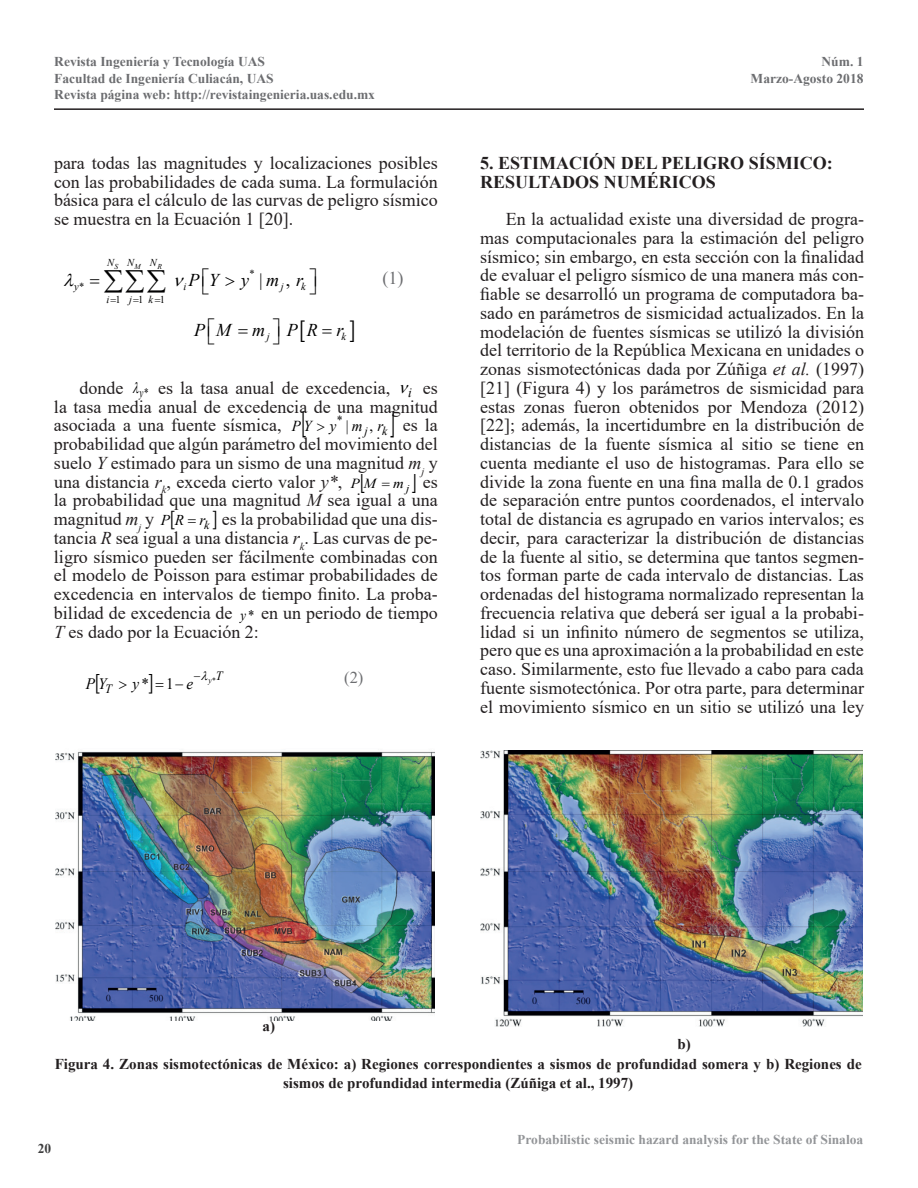
<style>
.page{position:relative;width:918px;height:1188px;background:#fff}
.page>*{position:absolute;margin:0;border:0;box-sizing:border-box;transform-origin:0 0}
.t1{font:27px "Symbol";color:#000001}
.t2{font:18px/18.8px "Times New Roman";color:#231f20;text-align:justify}
.t3{font:700 18px/18.8px "Times New Roman";color:#231f20}
.t4{font:italic 18px "Times New Roman";letter-spacing:.775em;color:#000001}
.t5{font:18px "Times New Roman";color:#6c6d70}
.t6{font:18px "Times New Roman";color:#000001}
.t7{font:16.5px "Times New Roman";color:#6c6d70}
.t8{font:italic 15.9px "Times New Roman";color:#000001;scale:.95 1}
.t9{font:italic 15.15px "Times New Roman";color:#000001}
.t10{font:700 15px/20.2px "Times New Roman";color:#231f20}
.t11{font:700 13.5px/16.2px "Times New Roman";color:#6c6d70}
.t12{font:700 13.5px "Times New Roman";color:#939598}
.t13{font:700 13.5px "Times New Roman";color:#3e3e3f}
.t14{font:italic 12.75px "Times New Roman";color:#000001;scale:.95 1}
.t15{font:italic 12.15px "Times New Roman";color:#000001}
.t16{font:12.15px "Times New Roman";color:#000001}
.t17{font:italic 12px "Times New Roman";color:#000001}
.t18{font:italic 10.5px "Times New Roman";color:#000001}
.t19{font:10.5px "Times New Roman";color:#000001}
.t20{font:italic 7.95px "Times New Roman";color:#000001;scale:.95 1}
.t21{font:italic 7.5px "Times New Roman";color:#000001}
.s1{font-style:normal}
.s2{font-style:italic}
.s3{font-style:italic;font-size:13.8px;color:#000001}
.s4{font-style:italic;font-size:15px;color:#000001}
</style>
<div class="page">
<hr style="left:54px;top:108px;width:810px;height:2px;background:#231f20">
<img style="left:55px;top:751px;width:380px;height:269px">
<img style="left:480px;top:751px;width:383px;height:276px">
<p class="t11" style="left:54px;top:53px;width:322px">Revista Ingeniería y Tecnología UAS<br>Facultad de Ingeniería Culiacán, UAS<br>Revista página web: http://revistaingenieria.uas.edu.mx</p>
<p class="t11" style="left:751px;top:53px;width:114px;text-align:right">Núm. 1<br>Marzo-Agosto 2018</p>
<p class="t2" style="left:54px;top:153px;width:385px">para todas las magnitudes y localizaciones posibles con las probabilidades de cada suma. La formulación básica para el cálculo de las curvas de peligro sísmico se muestra en la Ecuación 1 [20].</p>
<p class="t18" style="left:74px;top:279px;width:12px">y<span class="s1">*</span></p>
<p class="t18" style="left:107px;top:255px;width:29px">N<sub>S</sub> N</p>
<p class="t18" style="left:150px;top:255px;width:9px">N</p>
<p class="t21" style="left:135px;top:261px;width:8px">M</p>
<p class="t21" style="left:158px;top:261px;width:6px">R</p>
<h1 class="t1" style="left:104px;top:263px;width:64px">∑∑∑</h1>
<p class="t18" style="left:107px;top:292px;width:4px">i</p>
<p class="t18" style="left:129px;top:292px;width:4px">j</p>
<p class="t18" style="left:149px;top:292px;width:6px">k</p>
<p class="t19" style="left:116px;top:292px;width:7px">1</p>
<p class="t19" style="left:138px;top:292px;width:7px">1</p>
<p class="t19" style="left:160px;top:292px;width:7px">1</p>
<p class="t19" style="left:250px;top:267px;width:7px">*</p>
<p class="t6" style="left:259px;top:267px;width:5px">|</p>
<p class="t6" style="left:286px;top:267px;width:6px">,</p>
<p class="t4" style="left:188px;top:267px;width:116px">PY ymr</p>
<p class="t18" style="left:184px;top:279px;width:4px">i</p>
<p class="t18" style="left:281px;top:279px;width:4px">j</p>
<p class="t18" style="left:301px;top:279px;width:6px">k</p>
<p class="t4" style="left:194px;top:317px;width:151px">PM m PRr</p>
<p class="t18" style="left:267px;top:330px;width:4px">j</p>
<p class="t18" style="left:342px;top:330px;width:6px">k</p>
<p class="t5" style="left:382px;top:266px;width:22px">(1)</p>
<p class="t2" style="left:54px;top:378px;width:385px;text-indent:26px">donde <sub>y</sub><sub>*</sub> es la tasa anual de excedencia, <sub>i</sub> es la tasa media anual de excedencia de una magnitud asociada a una fuente sísmica,</p>
<p class="t16" style="left:337px;top:412px;width:7px">*</p>
<p class="t2" style="left:54px;top:415px;width:385px;text-indent:349px">es la probabilidad que algún parámetro del movimiento del suelo <span class="s2">Y</span> estimado para un sismo de una magnitud <span class="s2">m</span><sub>j</sub> y una distancia <span class="s2">r</span><sub>k</sub>, exceda cierto valor <span class="s2">y*</span>, <span class="s3">P M m</span> <sub>j</sub> es la probabilidad que una magnitud <span class="s2">M</span> sea igual a una magnitud <span class="s2">m</span><sub>j</sub> y <span class="s4">P R r</span> es la probabilidad que una dis-</p>
<p class="t9" style="left:292px;top:416px;width:93px">PY y <span class="s1">|</span>m<span class="s1">,</span>r</p>
<p class="t15" style="left:365px;top:422px;width:24px">j k</p>
<p class="t17" style="left:204px;top:516px;width:7px">k</p>
<p class="t2" style="left:54px;top:528px;width:385px">tancia <span class="s2">R</span> sea igual a una distancia <span class="s2">r</span><sub>k</sub>. Las curvas de pe&shy;ligro sísmico pueden ser fácilmente combinadas con el modelo de Poisson para estimar probabilidades de excedencia en intervalos de tiempo finito. La proba&shy;bilidad de excedencia de <sub>y</sub> <sub>*</sub> en un periodo de tiempo <span class="s2">T</span> es dado por la Ecuación 2:</p>
<p class="t7" style="left:344px;top:666px;width:21px">(2)</p>
<p class="t14" style="left:216px;top:667px;width:9px">T</p>
<p class="t8" style="left:86px;top:672px;width:24px">PY</p>
<p class="t8" style="left:132px;top:672px;width:89px">y<span class="s1">* 1</span>−e <sup>*</sup></p>
<p class="t20" style="left:209px;top:675px;width:5px">y</p>
<p class="t14" style="left:105px;top:680px;width:9px">T</p>
<p class="t3" style="left:480px;top:153px;width:354px">5. ESTIMACIÓN DEL PELIGRO SÍSMICO:<br>RESULTADOS NUMÉRICOS</p>
<p class="t2" style="left:480px;top:209px;width:385px;text-indent:26px">En la actualidad existe una diversidad de progra&shy;mas computacionales para la estimación del peligro sísmico; sin embargo, en esta sección con la finalidad de evaluar el peligro sísmico de una manera más con&shy;fiable se desarrolló un programa de computadora ba&shy;sado en parámetros de sismicidad actualizados. En la modelación de fuentes sísmicas se utilizó la división del territorio de la República Mexicana en unidades o zonas sismotectónicas dada por Zúñiga <span class="s2">et al.</span> (1997) [21] (Figura 4) y los parámetros de sismicidad para estas zonas fueron obtenidos por Mendoza (2012) [22]; además, la incertidumbre en la distribución de distancias de la fuente sísmica al sitio se tiene en cuenta mediante el uso de histogramas. Para ello se divide la zona fuente en una fina malla de 0.1 grados de separación entre puntos coordenados, el intervalo total de distancia es agrupado en varios intervalos; es decir, para caracterizar la distribución de distancias de la fuente al sitio, se determina que tantos segmen&shy;tos forman parte de cada intervalo de distancias. Las ordenadas del histograma normalizado representan la frecuencia relativa que deberá ser igual a la probabi&shy;lidad si un infinito número de segmentos se utiliza, pero que es una aproximación a la probabilidad en este caso. Similarmente, esto fue llevado a cabo para cada fuente sismotectónica. Por otra parte, para determinar el movimiento sísmico en un sitio se utilizó una ley</p>
<p class="t10" style="left:263px;top:1016px;width:14px">a)</p>
<p class="t10" style="left:55px;top:1033px;width:809px;text-indent:623px">b)<br>Figura 4. Zonas sismotectónicas de México: a) Regiones correspondientes a sismos de profundidad somera y b) Regiones de</p>
<p class="t10" style="left:283px;top:1072px;width:352px">sismos de profundidad intermedia (Zúñiga et al., 1997)</p>
<p class="t13" style="left:38px;top:1139px;width:15px">20</p>
<p class="t12" style="left:517px;top:1130px;width:348px">Probabilistic seismic hazard analysis for the State of Sinaloa</p>
</div>
